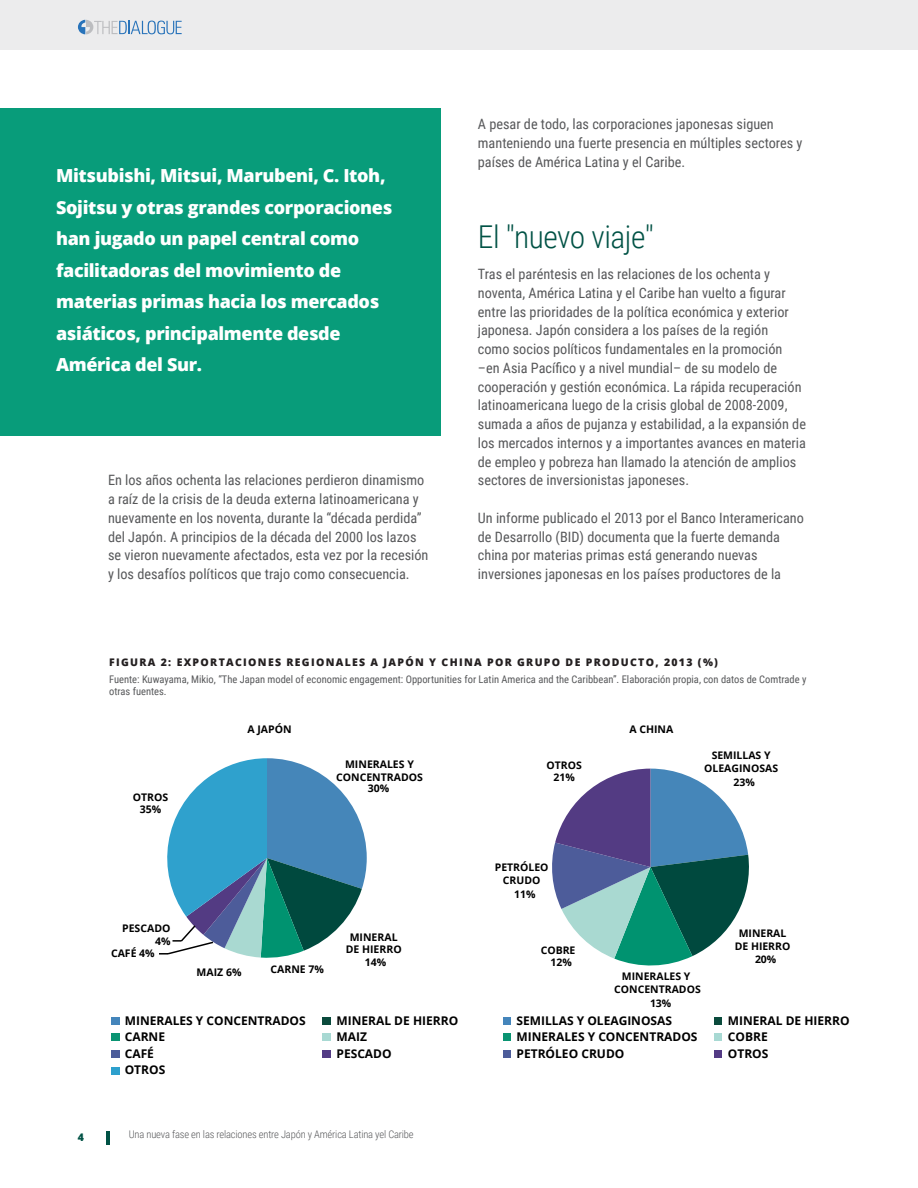
<style>
.page{position:relative;width:918px;height:1188px;background:#fff}
.page>*{position:absolute;margin:0;border:0;box-sizing:border-box;transform-origin:0 0}
.SUBS{font:300 31.5px "Roboto Condensed";letter-spacing:-.015em;color:#005245}
.Medium_text_in_ca{font:800 18px/31.5px "Open Sans";letter-spacing:-.02em;color:#fff}
.Body_Text{font:14.25px/18.8px "Roboto Condensed";color:#57585a}
.Body-side_bar_chart{font:700 12px "Open Sans";color:#000}
.Body-side_bar_chart-2{font:700 10.5px/12.6px "Open Sans";color:#000;text-align:center}
.Figures_title{font:10.5px/12.6px "Roboto Condensed";color:#57585a}
.Figures_title-2{font:800 10.5px "Open Sans";letter-spacing:.125em;color:#231f20}
.t1{font:300 10.5px "Roboto Condensed";letter-spacing:-.015em;color:#57585a}
.t2{font:800 10.5px "Open Sans";color:#005245}
</style>
<div class="page">
<div style="left:0;top:0;width:918px;height:50px;background:#ececed"></div>
<hr style="left:106px;top:1131px;width:3px;height:14px;background:#005245">
<svg style="left:78px;top:20px;width:104px;height:14px"></svg>
<div style="left:0;top:108px;width:440px;height:327px;background:#089c7a"></div>
<svg style="left:159px;top:758px;width:208px;height:200px"></svg>
<svg style="left:552px;top:769px;width:197px;height:197px"></svg>
<div style="left:111px;top:1017px;width:9px;height:8px;background:#4485bb"></div>
<div style="left:322px;top:1017px;width:9px;height:8px;background:#0a4a3c"></div>
<div style="left:111px;top:1034px;width:9px;height:7px;background:#0a9472"></div>
<div style="left:322px;top:1034px;width:9px;height:7px;background:#a8d9d3"></div>
<div style="left:111px;top:1050px;width:9px;height:8px;background:#4c5c9a"></div>
<div style="left:322px;top:1050px;width:9px;height:8px;background:#533b85"></div>
<div style="left:111px;top:1067px;width:9px;height:8px;background:#2da0cd"></div>
<div style="left:503px;top:1017px;width:8px;height:8px;background:#4485bb"></div>
<div style="left:714px;top:1017px;width:7px;height:8px;background:#0a4a3c"></div>
<div style="left:503px;top:1034px;width:8px;height:7px;background:#0a9472"></div>
<div style="left:714px;top:1034px;width:7px;height:7px;background:#a8d9d3"></div>
<div style="left:503px;top:1050px;width:8px;height:8px;background:#4c5c9a"></div>
<div style="left:714px;top:1050px;width:7px;height:8px;background:#533b85"></div>
<p class="Medium_text_in_ca" style="left:56px;top:159px;width:338px">Mitsubishi, Mitsui, Marubeni, C. Itoh,<br>Sojitsu y otras grandes corporaciones han jugado un papel central como facilitadoras del movimiento de materias primas hacia los mercados asiáticos, principalmente desde<br>América del Sur.</p>
<p class="Body_Text" style="left:108px;top:470px;width:322px">En los años ochenta las relaciones perdieron dinamismo a raíz de la crisis de la deuda externa latinoamericana y nuevamente en los noventa, durante la “década perdida” del Japón. A principios de la década del 2000 los lazos se vieron nuevamente afectados, esta vez por la recesión y los desafíos políticos que trajo como consecuencia.</p>
<p class="Body_Text" style="left:478px;top:114px;width:326px">A pesar de todo, las corporaciones japonesas siguen manteniendo una fuerte presencia en múltiples sectores y países de América Latina y el Caribe.</p>
<p class="SUBS" style="left:478px;top:214px;width:177px">El "nuevo viaje"</p>
<p class="Body_Text" style="left:478px;top:264px;width:330px">Tras el paréntesis en las relaciones de los ochenta y noventa, América Latina y el Caribe han vuelto a figurar entre las prioridades de la política económica y exterior japonesa. Japón considera a los países de la región<br>como socios políticos fundamentales en la promoción –en Asia Pacífico y a nivel mundial– de su modelo de cooperación y gestión económica. La rápida recuperación latinoamericana luego de la crisis global de 2008-2009, sumada a años de pujanza y estabilidad, a la expansión de los mercados internos y a importantes avances en materia de empleo y pobreza han llamado la atención de amplios sectores de inversionistas japoneses.</p>
<p class="Body_Text" style="left:478px;top:508px;width:328px">Un informe publicado el 2013 por el Banco Interamericano de Desarrollo (BID) documenta que la fuerte demanda china por materias primas está generando nuevas inversiones japonesas en los países productores de la</p>
<p class="Figures_title-2" style="left:109px;top:654px;width:610px">FIGURA 2: EXPORTACIONES REGIONALES A JAPÓN Y CHINA POR GRUPO DE PRODUCTO, 2013 (%)</p>
<p class="Figures_title" style="left:109px;top:672px;width:699px">Fuente: Kuwayama, Mikio, “The Japan model of economic engagement: Opportunities for Latin America and the Caribbean”. Elaboración propia, con datos de Comtrade y otras fuentes.</p>
<p class="Body-side_bar_chart-2" style="left:133px;top:791px;width:37px;line-height:12px">OTROS<br>35%</p>
<p class="Body-side_bar_chart-2" style="left:122px;top:922px;width:50px;text-align:right">PESCADO<br>4%</p>
<p class="Body-side_bar_chart-2" style="left:111px;top:946px;width:45px">CAFÉ 4%</p>
<p class="Body-side_bar_chart-2" style="left:247px;top:723px;width:46px">A JAPÓN</p>
<p class="Body-side_bar_chart-2" style="left:629px;top:723px;width:45px">A CHINA</p>
<p class="Body-side_bar_chart-2" style="left:336px;top:758px;width:88px">MINERALES Y<br>CONCENTRADOS</p>
<p class="Body-side_bar_chart-2" style="left:368px;top:781px;width:23px">30%</p>
<p class="Body-side_bar_chart-2" style="left:197px;top:965px;width:46px">MAIZ 6%</p>
<p class="Body-side_bar_chart-2" style="left:270px;top:963px;width:55px">CARNE 7%</p>
<p class="Body-side_bar_chart-2" style="left:346px;top:930px;width:57px">MINERAL<br>DE HIERRO<br>14%</p>
<p class="Body-side_bar_chart-2" style="left:547px;top:759px;width:37px;line-height:12px">OTROS<br>21%</p>
<p class="Body-side_bar_chart-2" style="left:704px;top:749px;width:75px">SEMILLAS Y<br>OLEAGINOSAS</p>
<p class="Body-side_bar_chart-2" style="left:734px;top:775px;width:23px">23%</p>
<p class="Body-side_bar_chart-2" style="left:495px;top:861px;width:55px">PETRÓLEO<br>CRUDO</p>
<p class="Body-side_bar_chart-2" style="left:514px;top:887px;width:23px">11%</p>
<p class="Body-side_bar_chart-2" style="left:541px;top:944px;width:36px;line-height:12px">COBRE<br>12%</p>
<p class="Body-side_bar_chart-2" style="left:614px;top:970px;width:88px">MINERALES Y<br>CONCENTRADOS</p>
<p class="Body-side_bar_chart-2" style="left:650px;top:996px;width:23px">13%</p>
<p class="Body-side_bar_chart-2" style="left:735px;top:927px;width:57px">MINERAL<br>DE HIERRO</p>
<p class="Body-side_bar_chart-2" style="left:755px;top:953px;width:23px">20%</p>
<p class="t2" style="left:78px;top:1129px;width:8px">4</p>
<p class="Body-side_bar_chart" style="left:125px;top:1012px;width:183px">MINERALES Y CONCENTRADOS</p>
<p class="Body-side_bar_chart" style="left:125px;top:1029px;width:42px">CARNE</p>
<p class="Body-side_bar_chart" style="left:125px;top:1045px;width:31px">CAFÉ</p>
<p class="Body-side_bar_chart" style="left:125px;top:1062px;width:42px">OTROS</p>
<p class="Body-side_bar_chart" style="left:336px;top:1012px;width:123px">MINERAL DE HIERRO</p>
<p class="Body-side_bar_chart" style="left:336px;top:1029px;width:32px">MAIZ</p>
<p class="Body-side_bar_chart" style="left:336px;top:1045px;width:57px">PESCADO</p>
<p class="t1" style="left:129px;top:1127px;width:286px">Una nueva fase en las relaciones entre Japón y América Latina yel Caribe</p>
<p class="Body-side_bar_chart" style="left:517px;top:1012px;width:157px">SEMILLAS Y OLEAGINOSAS</p>
<p class="Body-side_bar_chart" style="left:517px;top:1029px;width:183px">MINERALES Y CONCENTRADOS</p>
<p class="Body-side_bar_chart" style="left:517px;top:1045px;width:109px">PETRÓLEO CRUDO</p>
<p class="Body-side_bar_chart" style="left:728px;top:1012px;width:123px">MINERAL DE HIERRO</p>
<p class="Body-side_bar_chart" style="left:728px;top:1029px;width:41px">COBRE</p>
<p class="Body-side_bar_chart" style="left:728px;top:1045px;width:42px">OTROS</p>
</div>
